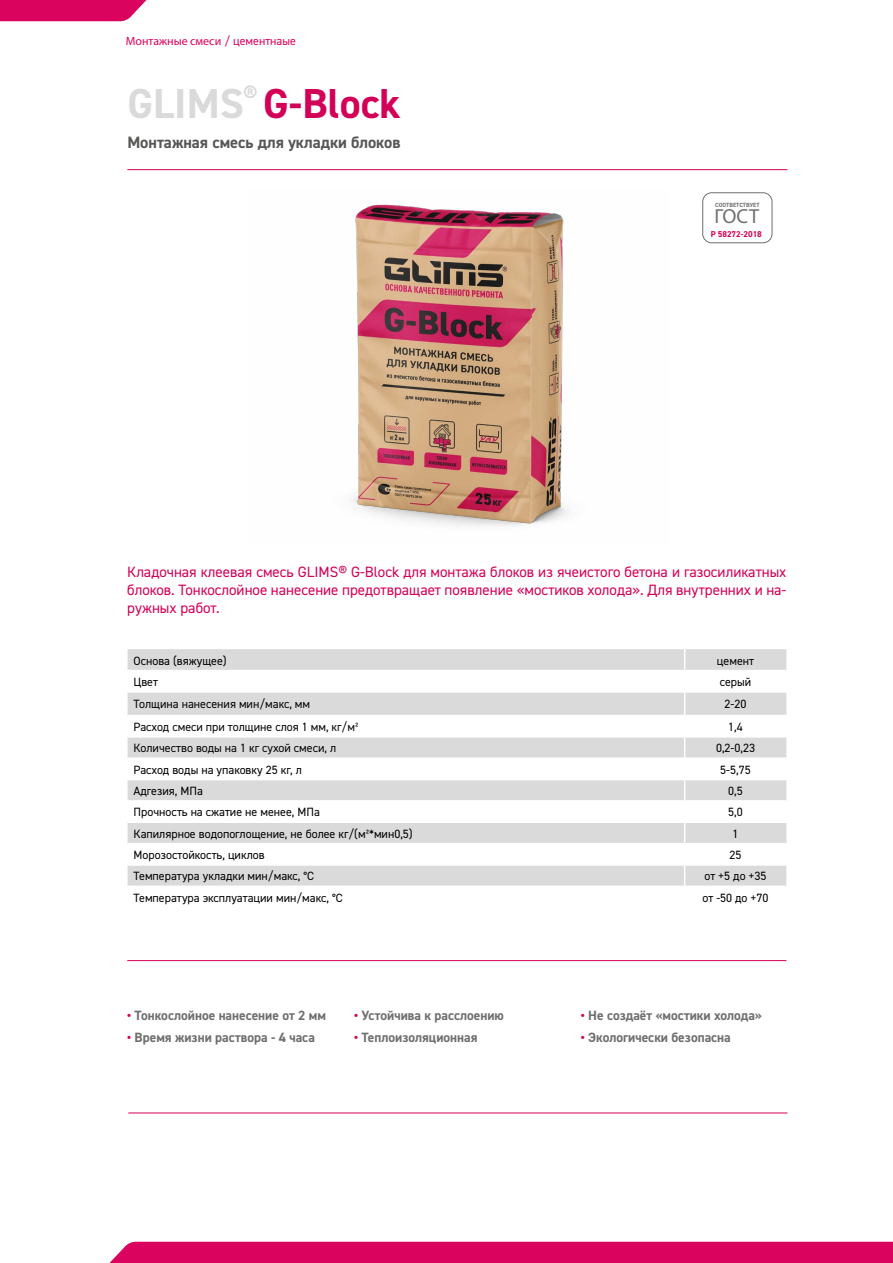
<style>
.page{position:relative;width:893px;height:1263px;background:#fff}
.page>*{position:absolute;margin:0;border:0;box-sizing:border-box;transform-origin:0 0}
.t1{font:700 42px "DIN2014";color:#d30057}
.t2{font:20.4px "Myriad Pro";color:#706f6f}
.t3{font:700 16.5px "DIN2014";color:#575756}
.t4{font:15px/18px "DIN2014";color:#d30057;text-align:justify}
.t5{font:700 13.5px "DIN2014";color:#706f6f}
.t6{font:12px "DIN2014";color:#000}
.t7{font:12px "DIN2014";color:#030505}
.t8{font:12px "DIN2014";color:#030405}
.t9{font:12px "Myriad Pro";color:#da035e}
.t10{font:700 8.55px "DIN2014";color:#d30057}
.t11{font:700 6px "DIN2014";color:#706f6f}
.s1{font-family:"DIN2014"}
.s2{color:#dadada}
.s3{color:#d30057}
</style>
<div class="page">
<hr style="left:128px;top:1112px;width:659px;height:1px;background:#d30057">
<hr style="left:127px;top:960px;width:659px;height:1px;background:#d30057">
<hr style="left:127px;top:169px;width:660px;height:1px;background:#d30057">
<div style="left:128px;top:649px;width:658px;height:21px;background:#dadada"></div>
<svg style="left:128px;top:693px;width:658px;height:192px;fill:#dadada"></svg>
<hr style="left:128px;top:715px;width:557px;height:1px;background:#fff">
<hr style="left:685px;top:715px;width:101px;height:1px;background:#fff">
<hr style="left:128px;top:736px;width:557px;height:2px;background:#fff">
<hr style="left:685px;top:736px;width:101px;height:2px;background:#fff">
<hr style="left:128px;top:757px;width:557px;height:2px;background:#fff">
<hr style="left:685px;top:757px;width:101px;height:2px;background:#fff">
<hr style="left:128px;top:779px;width:557px;height:1px;background:#fff">
<hr style="left:685px;top:779px;width:101px;height:1px;background:#fff">
<hr style="left:128px;top:800px;width:557px;height:2px;background:#fff">
<hr style="left:685px;top:800px;width:101px;height:2px;background:#fff">
<hr style="left:128px;top:821px;width:557px;height:2px;background:#fff">
<hr style="left:685px;top:821px;width:101px;height:2px;background:#fff">
<hr style="left:128px;top:843px;width:557px;height:1px;background:#fff">
<hr style="left:685px;top:843px;width:101px;height:1px;background:#fff">
<hr style="left:128px;top:864px;width:557px;height:2px;background:#fff">
<hr style="left:685px;top:864px;width:101px;height:2px;background:#fff">
<svg style="left:684px;top:649px;width:1px;height:237px"></svg>
<svg style="left:0;top:0;width:147px;height:21px;background:#dc1569"></svg>
<div style="left:109px;top:1242px;width:784px;height:21px;background:#da035e"></div>
<img style="left:351px;top:204px;width:218px;height:322px">
<div style="left:702px;top:192px;width:70px;height:51px;border:1px solid #706f6f;border-radius:9px"></div>
<p class="t9" style="left:126px;top:33px;width:172px">Монтажные смеси <span class="s1">/ цементнаые</span></p>
<h1 class="t1" style="left:127px;top:76px;width:275px"><span class="s2">GLIMS</span><sup>®</sup> G-Block</h1>
<h3 class="t3" style="left:127px;top:131px;width:275px">Монтажная смесь для укладки блоков</h3>
<p class="t11" style="left:715px;top:201px;width:46px">СООТВЕТСТВУЕТ</p>
<h2 class="t2" style="left:714px;top:204px;width:46px">ГОСТ</h2>
<p class="t10" style="left:711px;top:228px;width:53px">Р 58272-2018</p>
<p class="t4" style="left:127px;top:562px;width:661px">Кладочная клеевая смесь GLIMS® G-Block для монтажа блоков из ячеистого бетона и газосиликатных блоков. Тонкослойное нанесение предотвращает появление «мостиков холода». Для внутренних и на&shy;ружных работ.</p>
<p class="t6" style="left:134px;top:653px;width:95px">Основа (вяжущее)</p>
<p class="t6" style="left:717px;top:653px;width:39px">цемент</p>
<p class="t6" style="left:134px;top:674px;width:26px">Цвет</p>
<p class="t6" style="left:720px;top:674px;width:33px">серый</p>
<p class="t7" style="left:134px;top:697px;width:178px">Толщина нанесения мин/макс, мм</p>
<p class="t6" style="left:725px;top:697px;width:23px">2-20</p>
<p class="t7" style="left:134px;top:719px;width:226px">Расход смеси при толщине слоя 1 мм, кг/м²</p>
<p class="t6" style="left:728px;top:719px;width:16px">1,4</p>
<p class="t8" style="left:134px;top:741px;width:204px">Количество воды на 1 кг сухой смеси, л</p>
<p class="t6" style="left:716px;top:741px;width:41px">0,2-0,23</p>
<p class="t6" style="left:134px;top:762px;width:170px">Расход воды на упаковку 25 кг, л</p>
<p class="t6" style="left:720px;top:762px;width:32px">5-5,75</p>
<p class="t6" style="left:134px;top:783px;width:71px">Адгезия, МПа</p>
<p class="t6" style="left:728px;top:783px;width:16px">0,5</p>
<p class="t6" style="left:134px;top:805px;width:188px">Прочность на сжатие не менее, МПа</p>
<p class="t6" style="left:728px;top:805px;width:16px">5,0</p>
<p class="t6" style="left:134px;top:826px;width:281px">Капилярное водопоглощение, не более кг/(м²*мин0,5)</p>
<p class="t6" style="left:732px;top:826px;width:7px">1</p>
<p class="t6" style="left:134px;top:847px;width:133px">Морозостойкость, циклов</p>
<p class="t6" style="left:729px;top:847px;width:13px">25</p>
<p class="t6" style="left:134px;top:869px;width:182px">Температура укладки мин/макс, °С</p>
<p class="t6" style="left:704px;top:869px;width:64px">от +5 до +35</p>
<p class="t6" style="left:134px;top:890px;width:211px">Температура эксплуатации мин/макс, °С</p>
<p class="t6" style="left:702px;top:890px;width:68px">от -50 до +70</p>
<p class="t5" style="left:127px;top:1006px;width:200px"><span class="s3">•</span> Тонкослойное нанесение от 2 мм</p>
<p class="t5" style="left:127px;top:1028px;width:189px"><span class="s3">•</span> Время жизни раствора - 4 часа</p>
<p class="t5" style="left:354px;top:1006px;width:151px"><span class="s3">•</span> Устойчива к расслоению</p>
<p class="t5" style="left:354px;top:1028px;width:125px"><span class="s3">•</span> Теплоизоляционная</p>
<p class="t5" style="left:581px;top:1006px;width:183px"><span class="s3">•</span> Не создаёт «мостики холода»</p>
<p class="t5" style="left:581px;top:1028px;width:151px"><span class="s3">•</span> Экологически безопасна</p>
</div>
